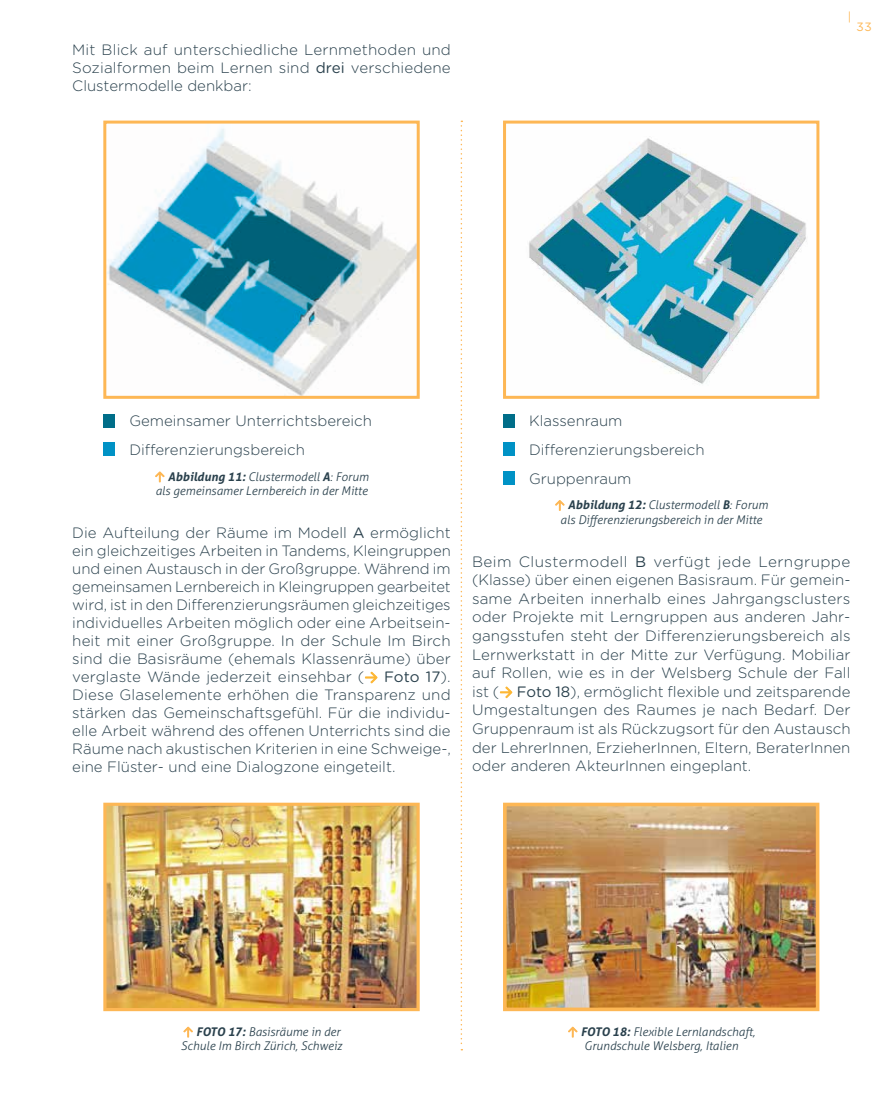
<style>
.page{position:relative;width:893px;height:1093px;background:#fff}
.page>*{position:absolute;margin:0;border:0;box-sizing:border-box;transform-origin:0 0}
.t1{font:300 15px/18px "Gotham Rounded";color:#2a414d;text-align:justify}
.t2{font:italic 300 12px/14.4px "Aller";color:#2a414d}
.t3{font:12px "Gotham Rounded";color:#fdb755}
.s1{font-weight:400}
.s2{font-family:"Calibri";font-weight:400;font-style:normal;color:#fdb755}
.s3{font-weight:700}
.s4{font-family:"Calibri";font-weight:400;color:#fdb735}
</style>
<div class="page">
<svg style="left:365px;top:671px;width:13px;height:13px"></svg>
<svg style="left:155px;top:471px;width:10px;height:11px"></svg>
<div style="left:103px;top:414px;width:12px;height:13px;background:#006e89"></div>
<div style="left:103px;top:443px;width:12px;height:13px;background:#0092c5"></div>
<img style="left:107px;top:128px;width:309px;height:267px">
<div style="left:103px;top:121px;width:317px;height:278px;border:3px solid #fdb755"></div>
<svg style="left:500px;top:686px;width:12px;height:12px"></svg>
<img style="left:529px;top:138px;width:278px;height:246px">
<div style="left:503px;top:121px;width:316px;height:278px;border:3px solid #fdb755"></div>
<svg style="left:555px;top:500px;width:10px;height:11px"></svg>
<div style="left:503px;top:414px;width:12px;height:13px;background:#006e89"></div>
<div style="left:503px;top:443px;width:12px;height:13px;background:#0092c5"></div>
<div style="left:503px;top:471px;width:12px;height:14px;background:#0092c5"></div>
<svg style="left:461px;top:121px;width:1px;height:929px"></svg>
<img style="left:107px;top:807px;width:309px;height:200px">
<div style="left:103px;top:803px;width:317px;height:208px;border:3px solid #fdb755"></div>
<svg style="left:183px;top:1026px;width:10px;height:12px"></svg>
<img style="left:508px;top:808px;width:306px;height:198px">
<div style="left:503px;top:803px;width:316px;height:208px;border:4px solid #fdb755"></div>
<svg style="left:568px;top:1026px;width:10px;height:12px"></svg>
<p class="t1" style="left:72px;top:40px;width:380px">Mit Blick auf unterschiedliche Lernmethoden und Sozialformen beim Lernen sind <span class="s1">drei</span> verschiedene Clustermodelle denkbar:</p>
<p class="t3" style="left:848px;top:8px;width:5px">|</p>
<p class="t3" style="left:856px;top:19px;width:17px">33</p>
<p class="t1" style="left:129px;top:406px;width:244px;line-height:28.7px">Gemeinsamer Unterrichtsbereich<br>Differenzierungsbereich</p>
<p class="t2" style="left:154px;top:469px;width:216px"><span class="s2">↑</span> <span class="s3">Abbildung 11:</span> Clustermodell <span class="s3">A</span>: Forum als gemeinsamer Lernbereich in der Mitte</p>
<p class="t1" style="left:72px;top:523px;width:380px">Die Aufteilung der Räume im Modell <span class="s1">A</span> ermöglicht ein gleichzeitiges Arbeiten in Tandems, Kleingruppen und einen Austausch in der Großgruppe. Während im gemeinsamen Lernbereich in Kleingruppen gearbeitet wird, ist in den Differenzierungsräumen gleichzeitiges individuelles Arbeiten möglich oder eine Arbeitsein&shy;heit mit einer Großgruppe. In der Schule Im Birch sind die Basisräume (ehemals Klassenräume) über verglaste Wände jederzeit einsehbar (<span class="s4">→</span> <span class="s1">Foto 17</span>).<br>Diese Glaselemente erhöhen die Transparenz und stärken das Gemeinschaftsgefühl. Für die individu&shy;elle Arbeit während des offenen Unterrichts sind die Räume nach akustischen Kriterien in eine Schweige-, eine Flüster- und eine Dialogzone eingeteilt.</p>
<p class="t1" style="left:529px;top:406px;width:177px;line-height:28.7px;text-align:left">Klassenraum<br>Differenzierungsbereich<br>Gruppenraum</p>
<p class="t2" style="left:554px;top:498px;width:215px;text-align:center"><span class="s2">↑</span> <span class="s3">Abbildung 12:</span> Clustermodell <span class="s3">B</span>: Forum als Differenzierungsbereich in der Mitte</p>
<p class="t1" style="left:472px;top:551px;width:380px;line-height:18.6px">Beim Clustermodell <span class="s1">B</span> verfügt jede Lerngruppe (Klasse) über einen eigenen Basisraum. Für gemein&shy;same Arbeiten innerhalb eines Jahrgangsclusters oder Projekte mit Lerngruppen aus anderen Jahr&shy;gangsstufen steht der Differenzierungsbereich als Lernwerkstatt in der Mitte zur Verfügung. Mobiliar auf Rollen, wie es in der Welsberg Schule der Fall ist (<span class="s4">→</span> <span class="s1">Foto 18</span>), ermöglicht flexible und zeitsparende Umgestaltungen des Raumes je nach Bedarf. Der Gruppenraum ist als Rückzugsort für den Austausch der LehrerInnen, ErzieherInnen, Eltern, BeraterInnen oder anderen AkteurInnen eingeplant.</p>
<p class="t2" style="left:181px;top:1024px;width:163px"><span class="s2">↑</span> <span class="s3">FOTO 17:</span> Basisräume in der<br>Schule Im Birch Zürich, Schweiz</p>
<p class="t2" style="left:567px;top:1024px;width:189px;text-align:center"><span class="s2">↑</span> <span class="s3">FOTO 18:</span> Flexible Lernlandschaft,<br>Grundschule Welsberg, Italien</p>
</div>
